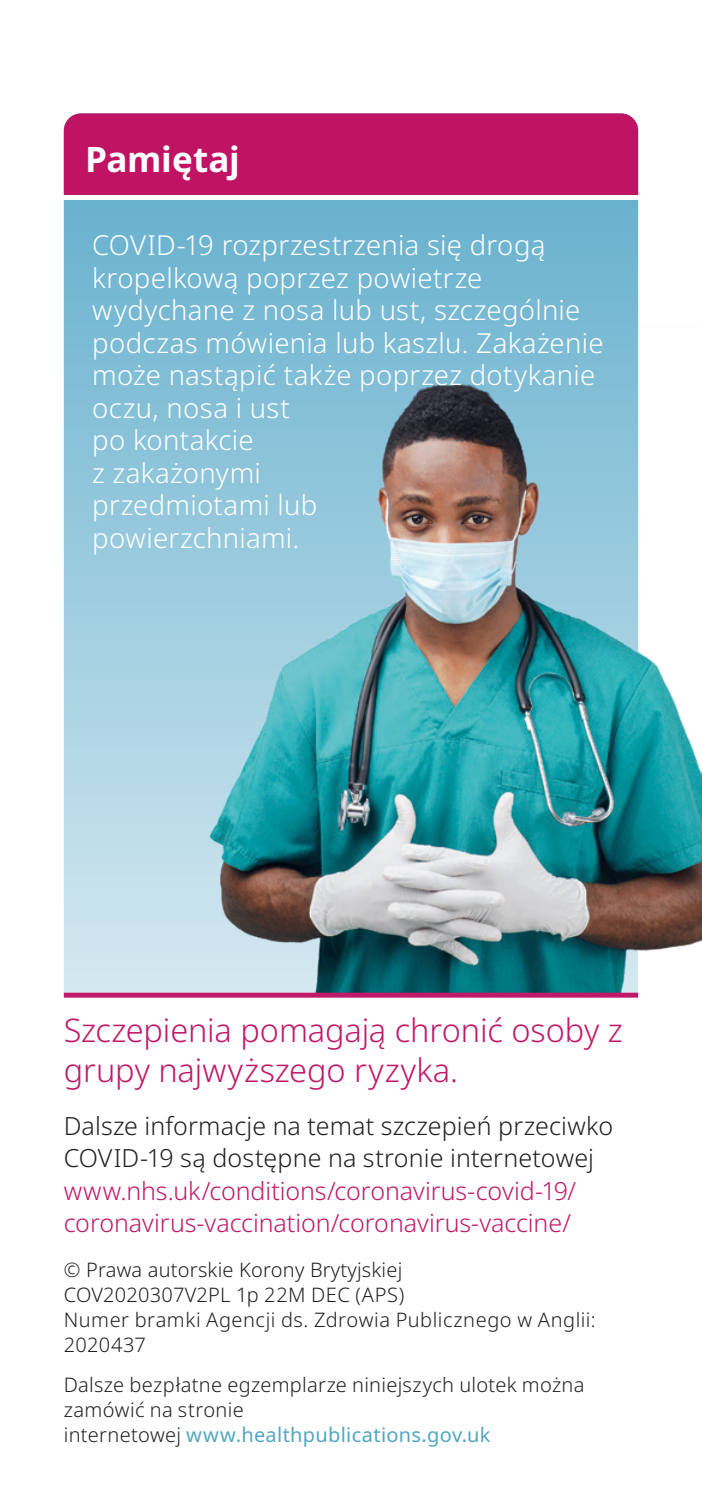
<style>
.page{position:relative;width:702px;height:1489px;background:#fff}
.page>*{position:absolute;margin:0;border:0;box-sizing:border-box;transform-origin:0 0}
.Subtitle{font:700 35px "Noto Sans";letter-spacing:-.01em;color:#fff}
.Body{font:300 32.5px/40px "Noto Sans";letter-spacing:-.005em;color:#bf196a}
.Body-2{font:300 27.5px/32.5px "Noto Sans";letter-spacing:.01em;color:#fff}
.Body-3{font:300 25px/32.5px "Noto Sans";color:#bf196a}
.Body-4{font:300 20px/25px "Noto Sans";letter-spacing:.015em;color:#231f20}
.s1{color:#231f20}
.s2{font-weight:400;color:#52a6c2}
</style>
<div class="page">
<svg style="left:64px;top:200px;width:574px;height:792px;background:#8dc4d9"></svg>
<img style="left:182px;top:326px;width:520px;height:666px">
<div style="left:64px;top:113px;width:574px;height:82px;background:#c01364"></div>
<div style="left:64px;top:992px;width:574px;height:5px;background:#bf196a"></div>
<p class="Subtitle" style="left:85px;top:135px;width:156px">Pamiętaj</p>
<p class="Body-2" style="left:92px;top:230px;width:513px">COVID-19 rozprzestrzenia się drogą kropelkową poprzez powietrze wydychane z nosa lub ust, szczególnie podczas mówienia lub kaszlu. Zakażenie może nastąpić także poprzez dotykanie oczu, nosa i ust<br>po kontakcie<br>z zakażonymi<br>przedmiotami lub<br>powierzchniami.</p>
<p class="Body" style="left:64px;top:1010px;width:560px">Szczepienia pomagają chronić osoby z grupy najwyższego ryzyka.</p>
<p class="Body-3" style="left:64px;top:1109px;width:551px"><span class="s1">Dalsze informacje na temat szczepień przeciwko COVID-19 są dostępne na stronie internetowej </span>www.nhs.uk/conditions/coronavirus-covid-19/ coronavirus-vaccination/coronavirus-vaccine/</p>
<p class="Body-4" style="left:64px;top:1257px;width:533px">© Prawa autorskie Korony Brytyjskiej<br>COV2020307V2PL 1p 22M DEC (APS)<br>Numer bramki Agencji ds. Zdrowia Publicznego w Anglii:<br>2020437</p>
<p class="Body-4" style="left:64px;top:1372px;width:522px">Dalsze bezpłatne egzemplarze niniejszych ulotek można zamówić na stronie<br>internetowej <span class="s2">www.healthpublications.gov.uk</span></p>
</div>
